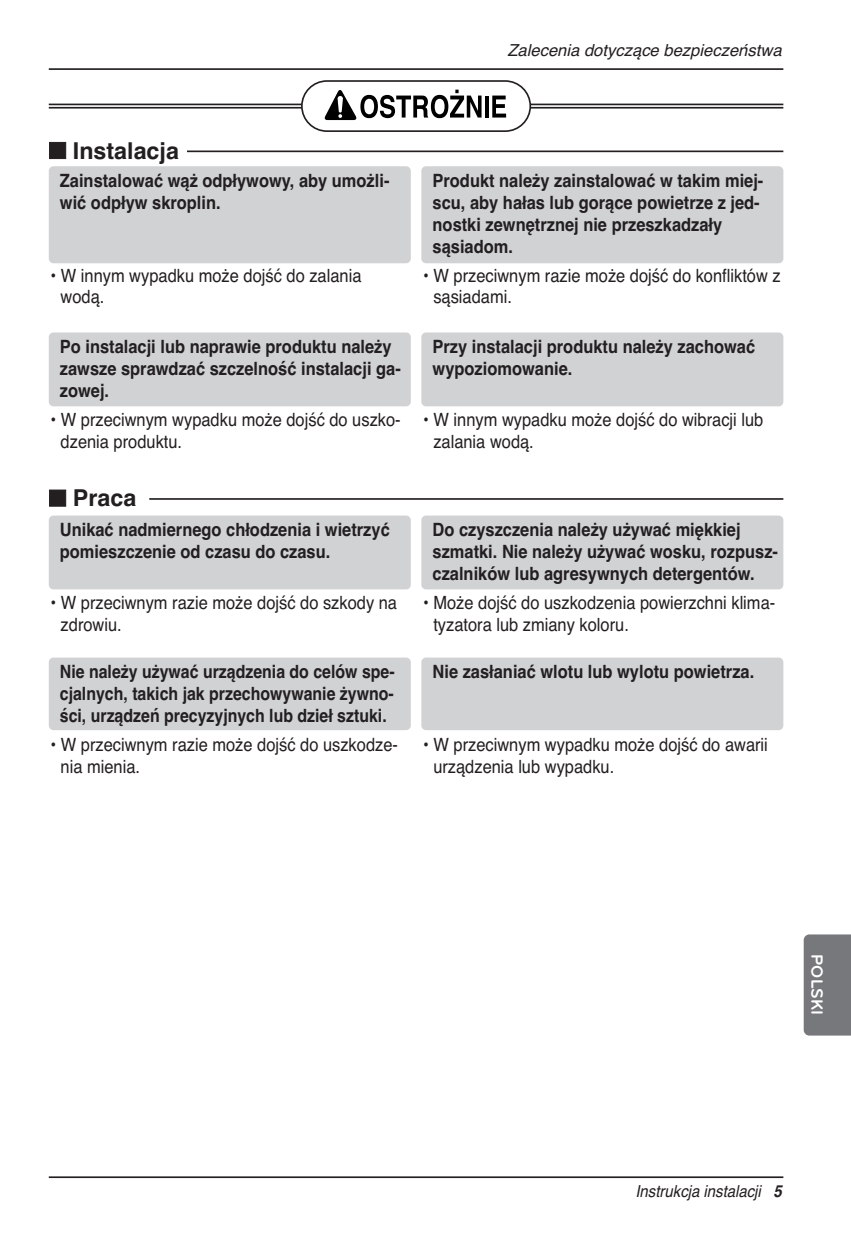
<style>
.page{position:relative;width:851px;height:1248px;background:#fff}
.page>*{position:absolute;margin:0;border:0;box-sizing:border-box;transform-origin:0 0}
.t1{font:700 23.2px "Helvetica";color:#231f20}
.t2{font:700 18.2px/22px "Helvetica";color:#231f20;scale:.9 1}
.t3{font:18.2px/22px "Helvetica";color:#231f20;scale:.9 1}
.t4{font:700 18.2px/22px "Helvetica";color:#231f20;text-align:justify;scale:.87 1}
.t5{font:700 17px "Bryant LG";color:#fff}
.t6{font:italic 16.6px "Helvetica";color:#231f20}
.t7{font:italic 16.6px "Helvetica";color:#231f20;scale:.9 1}
.s1{font-weight:700}
</style>
<div class="page">
<hr style="left:49px;top:1176px;width:734px;height:1px;background:#231f20">
<hr style="left:49px;top:68px;width:734px;height:2px;background:#231f20">
<div style="left:803px;top:934px;width:47px;height:101px;background:#76787b"></div>
<hr style="left:49px;top:104px;width:734px;height:1px;background:#231f20">
<hr style="left:49px;top:107px;width:734px;height:2px;background:#231f20">
<svg style="left:301px;top:80px;width:230px;height:52px"></svg>
<hr style="left:149px;top:150px;width:634px;height:2px;background:#231f20">
<div style="left:49px;top:138px;width:137px;height:29px;background:#fff"></div>
<div style="left:421px;top:166px;width:362px;height:97px;background:#d1d2d4;border-radius:5px"></div>
<div style="left:49px;top:166px;width:362px;height:97px;background:#d1d2d4;border-radius:5px"></div>
<div style="left:421px;top:332px;width:362px;height:74px;background:#d1d2d4;border-radius:5px"></div>
<div style="left:49px;top:332px;width:362px;height:74px;background:#d1d2d4;border-radius:5px"></div>
<div style="left:421px;top:515px;width:362px;height:74px;background:#d1d2d4;border-radius:5px"></div>
<div style="left:49px;top:515px;width:362px;height:74px;background:#d1d2d4;border-radius:5px"></div>
<div style="left:421px;top:657px;width:362px;height:73px;background:#d1d2d4;border-radius:5px"></div>
<div style="left:49px;top:657px;width:362px;height:73px;background:#d1d2d4;border-radius:5px"></div>
<hr style="left:149px;top:498px;width:634px;height:2px;background:#231f20">
<p class="t6" style="left:507px;top:44px;width:276px">Zalecenia dotyczące bezpieczeństwa</p>
<p class="t1" style="left:49px;top:142px;width:132px">■ Instalacja</p>
<p class="t2" style="left:60px;top:171px;width:367px">Zainstalować wąż odpływowy, aby umożli&shy;wić odpływ skroplin.</p>
<p class="t3" style="left:61px;top:266px;width:336px;text-indent:-10px">• W innym wypadku może dojść do zalania wodą.</p>
<p class="t2" style="left:60px;top:337px;width:380px">Po instalacji lub naprawie produktu należy zawsze sprawdzać szczelność instalacji ga&shy;zowej.</p>
<p class="t3" style="left:61px;top:410px;width:379px;text-indent:-10px">• W przeciwnym wypadku może dojść do uszko&shy;dzenia produktu.</p>
<p class="t1" style="left:49px;top:489px;width:89px">■ Praca</p>
<p class="t2" style="left:60px;top:520px;width:368px">Unikać nadmiernego chłodzenia i wietrzyć pomieszczenie od czasu do czasu.</p>
<p class="t3" style="left:61px;top:593px;width:375px;text-indent:-10px">• W przeciwnym razie może dojść do szkody na zdrowiu.</p>
<p class="t4" style="left:60px;top:662px;width:386px">Nie należy używać urządzenia do celów spe&shy;cjalnych, takich jak przechowywanie żywno&shy;ści, urządzeń precyzyjnych lub dzieł sztuki.</p>
<p class="t3" style="left:61px;top:735px;width:376px;text-indent:-10px">• W przeciwnym razie może dojść do uszkodze&shy;nia mienia.</p>
<p class="t2" style="left:432px;top:171px;width:369px">Produkt należy zainstalować w takim miej&shy;scu, aby hałas lub gorące powietrze z jed&shy;nostki zewnętrznej nie przeszkadzały sąsiadom.</p>
<p class="t3" style="left:433px;top:266px;width:387px;text-indent:-10px">• W przeciwnym razie może dojść do konfliktów z sąsiadami.</p>
<p class="t2" style="left:432px;top:337px;width:360px">Przy instalacji produktu należy zachować wypoziomowanie.</p>
<p class="t3" style="left:433px;top:410px;width:368px;text-indent:-10px">• W innym wypadku może dojść do wibracji lub zalania wodą.</p>
<p class="t2" style="left:432px;top:520px;width:385px">Do czyszczenia należy używać miękkiej szmatki. Nie należy używać wosku, rozpusz&shy;czalników lub agresywnych detergentów.</p>
<p class="t3" style="left:433px;top:593px;width:381px;text-indent:-10px">• Może dojść do uszkodzenia powierzchni klima&shy;tyzatora lub zmiany koloru.</p>
<p class="t2" style="left:432px;top:662px;width:359px">Nie zasłaniać wlotu lub wylotu powietrza.</p>
<p class="t3" style="left:433px;top:735px;width:373px;text-indent:-10px">• W przeciwnym wypadku może dojść do awarii urządzenia lub wypadku.</p>
<p class="t5" style="left:827px;top:954px;width:62px;rotate:90deg">POLSKI</p>
<p class="t7" style="left:635px;top:1184px;width:164px">Instrukcja instalacji <span class="s1">5</span></p>
</div>
